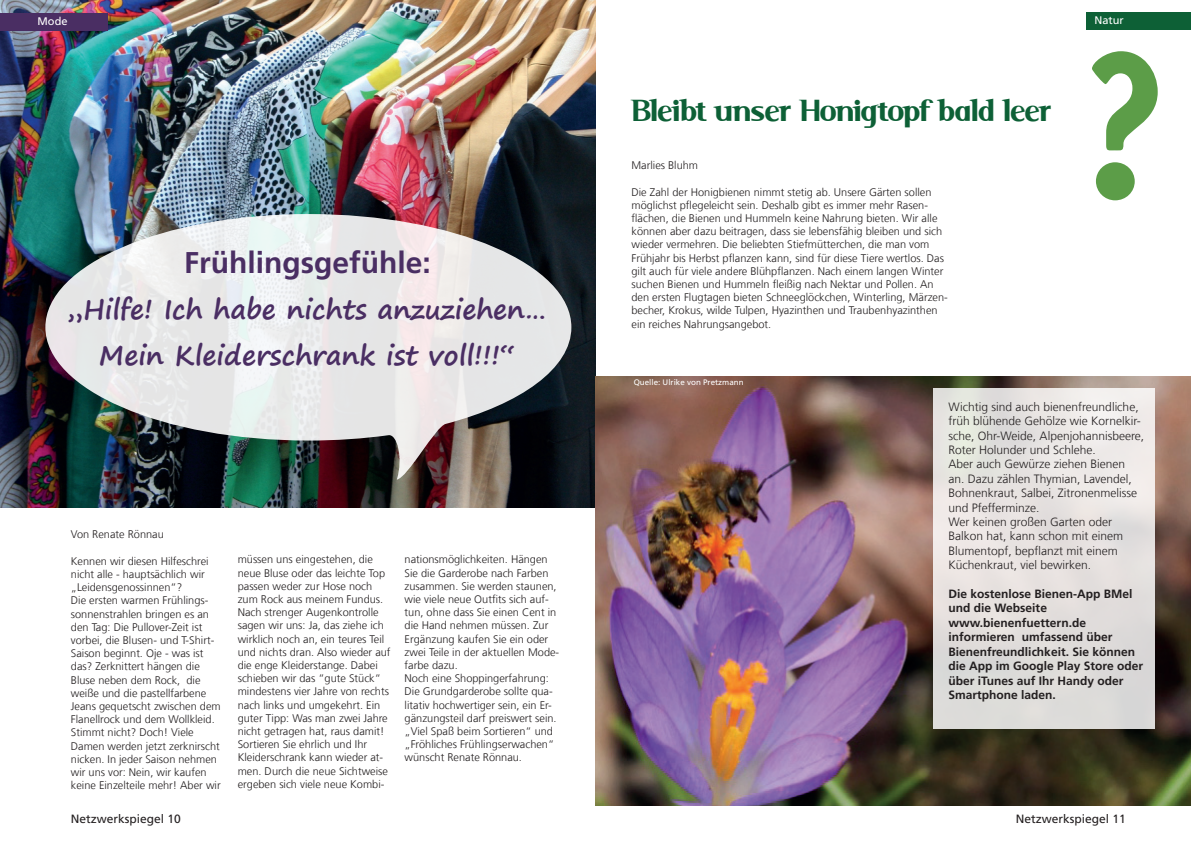
<style>
.page{position:relative;width:1191px;height:842px;background:#fff}
.page>*{position:absolute;margin:0;border:0;box-sizing:border-box;transform-origin:0 0}
.t1{font:173px "Hobo Std";color:#5c9d48}
.t2{font:500 34px "Serif";letter-spacing:.01em;color:#0d6036}
.t3{font:700 30px "Frutiger LT Com";color:#4a2e63}
.t4{font:700 27px/46px "Segoe Print";color:#4a2e63;text-align:center}
.t5{font:300 12px/14.4px "Frutiger LT Com";color:#231f20}
.t6{font:700 12px/14.4px "Frutiger LT Com";color:#231f20}
.t7{font:12px "Frutiger LT Com";color:#231f20}
.t8{font:300 11px/13.2px "Frutiger LT Com";color:#231f20}
.t9{font:11px "Frutiger LT Com";color:#fff}
.t10{font:8px "Frutiger LT Com";color:#fff}
</style>
<div class="page">
<img style="left:0;top:0;width:595px;height:507px">
<svg style="left:45px;top:214px;width:526px;height:266px"></svg>
<div style="left:0;top:13px;width:108px;height:17px;background:#4a2e63"></div>
<div style="left:1086px;top:13px;width:105px;height:17px;background:#0d6036"></div>
<img style="left:595px;top:376px;width:596px;height:430px">
<div style="left:933px;top:388px;width:222px;height:341px;background:linear-gradient(to bottom,#eeeae7,#dcd9d7)"></div>
<p class="t9" style="left:38px;top:15px;width:31px">Mode</p>
<p class="t9" style="left:1094px;top:14px;width:31px">Natur</p>
<h3 class="t3" style="left:184px;top:245px;width:248px">Frühlingsgefühle:</h3>
<h3 class="t4" style="left:68px;top:286px;width:481px">„Hilfe! Ich habe nichts anzuziehen…<br>Mein Kleiderschrank ist voll!!!“</h3>
<p class="t8" style="left:71px;top:528px;width:94px">Von Renate Rönnau</p>
<p class="t8" style="left:71px;top:554px;width:151px">Kennen wir diesen Hilfeschrei nicht alle - hauptsächlich wir „Leidensgenossinnen“?<br>Die ersten warmen Frühlings&shy;sonnenstrahlen bringen es an den Tag: Die Pullover-Zeit ist vorbei, die Blusen- und T-Shirt-<br>Saison beginnt. Oje - was ist das? Zerknittert hängen die<br>Bluse neben dem Rock, die weiße und die pastellfarbene<br>Jeans gequetscht zwischen dem<br>Flanellrock und dem Wollkleid.<br>Stimmt nicht? Doch! Viele<br>Damen werden jetzt zerknirscht nicken. In jeder Saison nehmen wir uns vor: Nein, wir kaufen keine Einzelteile mehr! Aber wir</p>
<p class="t8" style="left:238px;top:553px;width:154px">müssen uns eingestehen, die neue Bluse oder das leichte Top passen weder zur Hose noch zum Rock aus meinem Fundus.<br>Nach strenger Augenkontrolle sagen wir uns: Ja, das ziehe ich wirklich noch an, ein teures Teil und nichts dran. Also wieder auf die enge Kleiderstange. Dabei schieben wir das “gute Stück“ mindestens vier Jahre von rechts nach links und umgekehrt. Ein guter Tipp: Was man zwei Jahre nicht getragen hat, raus damit!<br>Sortieren Sie ehrlich und Ihr<br>Kleiderschrank kann wieder at&shy;men. Durch die neue Sichtweise ergeben sich viele neue Kombi-</p>
<p class="t8" style="left:404px;top:553px;width:156px">nationsmöglichkeiten. Hängen<br>Sie die Garderobe nach Farben zusammen. Sie werden staunen, wie viele neue Outfits sich auf&shy;tun, ohne dass Sie einen Cent in die Hand nehmen müssen. Zur<br>Ergänzung kaufen Sie ein oder zwei Teile in der aktuellen Mode&shy;farbe dazu.<br>Noch eine Shoppingerfahrung:<br>Die Grundgarderobe sollte qua&shy;litativ hochwertiger sein, ein Er&shy;gänzungsteil darf preiswert sein. „Viel Spaß beim Sortieren“ und „Fröhliches Frühlingserwachen“ wünscht Renate Rönnau.</p>
<h2 class="t2" style="left:631px;top:92px;width:421px">Bleibt unser Honigtopf bald leer</h2>
<p class="t8" style="left:631px;top:159px;width:68px">Marlies Bluhm</p>
<p class="t8" style="left:631px;top:185px;width:318px">Die Zahl der Honigbienen nimmt stetig ab. Unsere Gärten sollen möglichst pflegeleicht sein. Deshalb gibt es immer mehr Rasen&shy;flächen, die Bienen und Hummeln keine Nahrung bieten. Wir alle können aber dazu beitragen, dass sie lebensfähig bleiben und sich wieder vermehren. Die beliebten Stiefmütterchen, die man vom Frühjahr bis Herbst pflanzen kann, sind für diese Tiere wertlos. Das gilt auch für viele andere Blühpflanzen. Nach einem langen Winter suchen Bienen und Hummeln fleißig nach Nektar und Pollen. An den ersten Flugtagen bieten Schneeglöckchen, Winterling, Märzen&shy;becher, Krokus, wilde Tulpen, Hyazinthen und Traubenhyazinthen ein reiches Nahrungsangebot.</p>
<p class="t10" style="left:633px;top:378px;width:111px">Quelle: Ulrike von Pretzmann</p>
<h1 class="t1" style="left:1083px;top:7px;width:85px">?</h1>
<p class="t5" style="left:948px;top:400px;width:197px">Wichtig sind auch bienenfreundliche, früh blühende Gehölze wie Kornelkir&shy;sche, Ohr-Weide, Alpenjohannisbeere,<br>Roter Holunder und Schlehe.<br>Aber auch Gewürze ziehen Bienen an. Dazu zählen Thymian, Lavendel,<br>Bohnenkraut, Salbei, Zitronenmelisse und Pfefferminze.<br>Wer keinen großen Garten oder<br>Balkon hat, kann schon mit einem<br>Blumentopf, bepflanzt mit einem<br>Küchenkraut, viel bewirken.</p>
<p class="t6" style="left:948px;top:587px;width:196px">Die kostenlose Bienen-App BMel und die Webseite www.bienenfuettern.de informieren umfassend über<br>Bienenfreundlichkeit. Sie können die App im Google Play Store oder über iTunes auf Ihr Handy oder<br>Smartphone laden.</p>
<p class="t7" style="left:71px;top:812px;width:112px">Netzwerkspiegel 10</p>
<p class="t7" style="left:1016px;top:812px;width:112px">Netzwerkspiegel 11</p>
</div>
